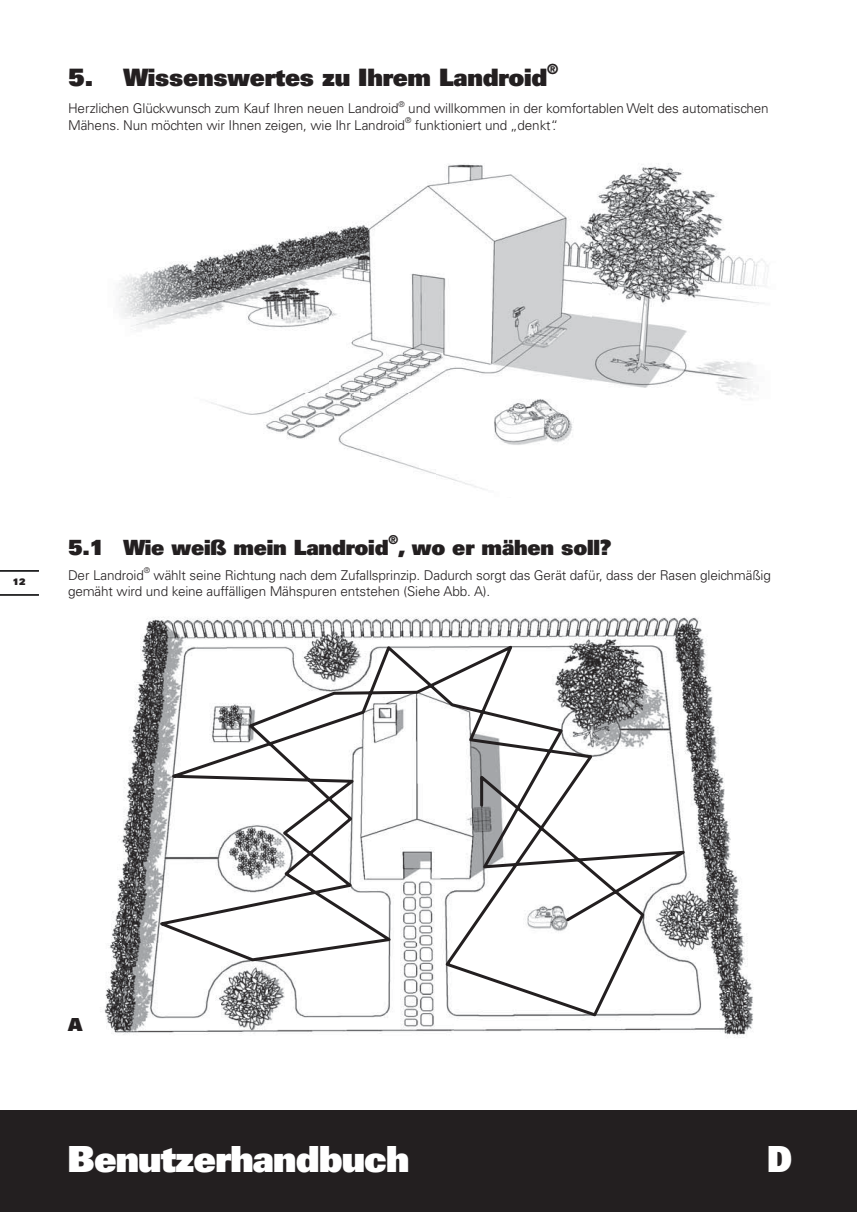
<style>
.page{position:relative;width:857px;height:1212px;background:#fff}
.page>*{position:absolute;margin:0;border:0;box-sizing:border-box;transform-origin:0 0}
.t1{font:900 36px "Univers";letter-spacing:-.025em;color:#fff}
.t2{font:900 36px "Univers";letter-spacing:-.025em;color:#fff;scale:.87 1}
.t3{font:900 24px "Univers";letter-spacing:-.01em;color:#231f20}
.t4{font:900 21px "Univers";letter-spacing:-.01em;color:#231f20}
.t5{font:900 18px "Univers";color:#231f20}
.t6{font:900 13.95px "Univers";color:#231f20}
.t7{font:300 13.5px/16.5px "Univers";letter-spacing:-.01em;color:#231f20}
.t8{font:900 12.3px "Univers";color:#231f20}
.t9{font:900 9px "Univers";color:#231f20}
.t10{font:300 7.8px "Univers";color:#231f20}
</style>
<div class="page">
<div style="left:0;top:1110px;width:857px;height:102px;background:#231f20"></div>
<hr style="left:0;top:594px;width:38px;height:2px;background:#000">
<hr style="left:0;top:570px;width:38px;height:2px;background:#000">
<img style="left:119px;top:164px;width:650px;height:326px">
<img style="left:104px;top:616px;width:649px;height:421px">
<svg style="left:151px;top:641px;width:545px;height:377px"></svg>
<h2 class="t3" style="left:68px;top:69px;width:481px">5. Wissenswertes zu Ihrem Landroid</h2>
<p class="t6" style="left:547px;top:64px;width:13px">®</p>
<p class="t7" style="left:68px;top:101px;width:332px">Herzlichen Glückwunsch zum Kauf Ihren neuen Landroid</p>
<p class="t10" style="left:398px;top:101px;width:8px">®</p>
<p class="t7" style="left:408px;top:101px;width:362px">und willkommen in der komfortablen Welt des automatischen</p>
<p class="t7" style="left:68px;top:118px;width:339px">Mähens. Nun möchten wir Ihnen zeigen, wie Ihr Landroid</p>
<p class="t10" style="left:405px;top:117px;width:8px">®</p>
<p class="t7" style="left:415px;top:118px;width:145px">funktioniert und „denkt“.</p>
<p class="t9" style="left:13px;top:579px;width:14px">12</p>
<h3 class="t4" style="left:68px;top:539px;width:322px">5.1 Wie weiß mein Landroid</h3>
<p class="t8" style="left:388px;top:535px;width:11px">®</p>
<h3 class="t4" style="left:398px;top:539px;width:215px">, wo er mähen soll?</h3>
<p class="t7" style="left:68px;top:568px;width:77px">Der Landroid</p>
<p class="t10" style="left:144px;top:567px;width:8px">®</p>
<p class="t7" style="left:68px;top:568px;width:704px;text-indent:85px">wählt seine Richtung nach dem Zufallsprinzip. Dadurch sorgt das Gerät dafür, dass der Rasen gleichmäßig gemäht wird und keine auffälligen Mähspuren entstehen (Siehe Abb. A).</p>
<h3 class="t5" style="left:68px;top:1017px;width:16px">A</h3>
<h1 class="t1" style="left:68px;top:1146px;width:343px">Benutzerhandbuch</h1>
<h1 class="t2" style="left:767px;top:1146px;width:30px">D</h1>
</div>
